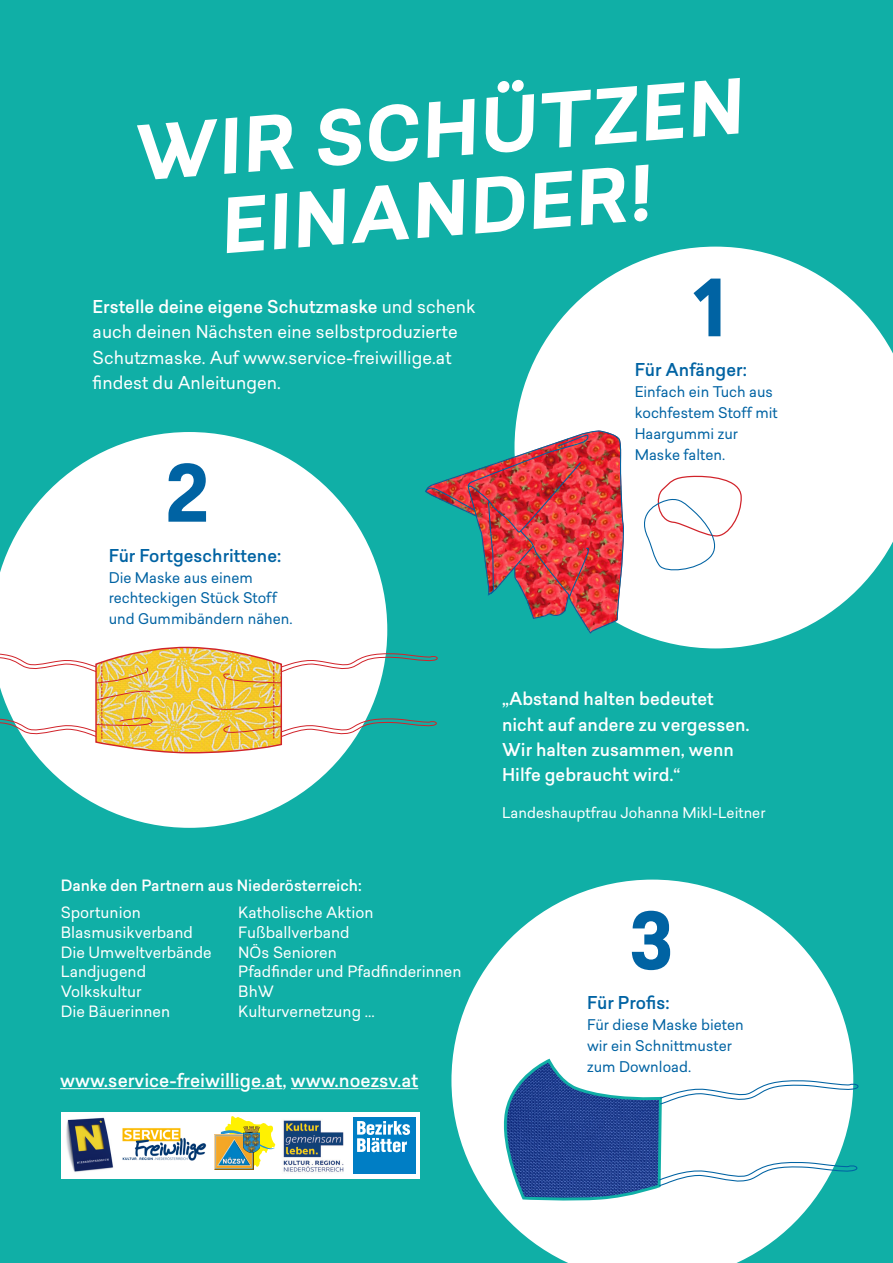
<style>
.page{position:relative;width:893px;height:1263px;background:#10afa6}
.page>*{position:absolute;margin:0;border:0;box-sizing:border-box;transform-origin:0 0}
.t1{font:700 77.1px "Sarine";color:#0063a3}
.t2{font:700 73.8px/79.3px "Sarine";color:#fff;text-align:center}
.t3{font:500 18.15px "Sarine";color:#fff}
.t4{font:17.4px/25.2px "Sarine";color:#fff}
.t5{font:500 17.4px/25.2px "Sarine";color:#fff}
.t6{font:500 17.4px "Sarine";color:#0063a3}
.t7{font:15.3px/20px "Sarine";color:#fff}
.t8{font:500 15.3px "Sarine";color:#fff}
.t9{font:14.55px/20.9px "Sarine";color:#0063a3}
.t10{font:14.55px "Sarine";color:#fff}
.s1{font-weight:500}
</style>
<div class="page">
<svg style="left:0;top:432px;width:387px;height:396px;fill:#fff"></svg>
<img style="left:0;top:647px;width:438px;height:107px">
<svg style="left:451px;top:879px;width:401px;height:384px;fill:#fff"></svg>
<svg style="left:496px;top:1058px;width:363px;height:143px;background:#a8bed7"></svg>
<svg style="left:515px;top:247px;width:378px;height:401px;fill:#fff"></svg>
<svg style="left:634px;top:475px;width:109px;height:98px;background:#f8f5f7"></svg>
<img style="left:425px;top:430px;width:201px;height:204px">
<hr style="left:60px;top:1088px;width:180px;height:1px;background:#fff">
<hr style="left:251px;top:1088px;width:31px;height:1px;background:#fff">
<hr style="left:291px;top:1088px;width:127px;height:1px;background:#fff">
<div style="left:61px;top:1112px;width:359px;height:66px;background:#fff"></div>
<div style="left:353px;top:1117px;width:62px;height:56px;background:#007ec5"></div>
<svg style="left:357px;top:1121px;width:53px;height:31px"></svg>
<img style="left:66px;top:1117px;width:48px;height:55px">
<img style="left:122px;top:1128px;width:85px;height:33px">
<img style="left:283px;top:1120px;width:61px;height:52px">
<svg style="left:220px;top:1116px;width:56px;height:52px"></svg>
<img style="left:215px;top:1134px;width:38px;height:35px">
<img style="left:243px;top:1126px;width:16px;height:27px">
<h2 class="t2" style="left:129px;top:113px;width:613px;rotate:-4deg">WIR SCHÜTZEN<br>EINANDER!</h2>
<p class="t4" style="left:93px;top:294px;width:384px"><span class="s1">Erstelle deine eigene Schutzmaske</span> und schenk auch deinen Nächsten eine selbstproduzierte Schutzmaske. Auf www.service-freiwillige.at findest du Anleitungen.</p>
<h1 class="t1" style="left:166px;top:438px;width:44px">2</h1>
<p class="t6" style="left:109px;top:543px;width:174px">Für Fortgeschrittene:</p>
<p class="t9" style="left:109px;top:567px;width:185px">Die Maske aus einem rechteckigen Stück Stoff und Gummibändern nähen.</p>
<p class="t8" style="left:61px;top:875px;width:303px">Danke den Partnern aus Niederösterreich:</p>
<p class="t7" style="left:238px;top:902px;width:225px">Katholische Aktion<br>Fußballverband<br>NÖs Senioren<br>Pfadfinder und Pfadfinderinnen<br>BhW<br>Kulturvernetzung ...</p>
<p class="t7" style="left:61px;top:902px;width:152px">Sportunion<br>Blasmusikverband<br>Die Umweltverbände<br>Landjugend<br>Volkskultur<br>Die Bäuerinnen</p>
<p class="t3" style="left:60px;top:1067px;width:360px">www.service-freiwillige.at, www.noezsv.at</p>
<h1 class="t1" style="left:692px;top:253px;width:36px">1</h1>
<p class="t6" style="left:635px;top:358px;width:114px">Für Anfänger:</p>
<p class="t9" style="left:635px;top:381px;width:145px">Einfach ein Tuch aus kochfestem Stoff mit<br>Haargummi zur<br>Maske falten.</p>
<p class="t5" style="left:502px;top:686px;width:249px">„Abstand halten bedeutet nicht auf andere zu vergessen.<br>Wir halten zusammen, wenn<br>Hilfe gebraucht wird.“</p>
<p class="t10" style="left:502px;top:802px;width:265px">Landeshauptfrau Johanna Mikl-Leitner</p>
<h1 class="t1" style="left:629px;top:886px;width:46px">3</h1>
<p class="t6" style="left:587px;top:991px;width:84px">Für Profis:</p>
<p class="t9" style="left:587px;top:1014px;width:158px">Für diese Maske bieten wir ein Schnittmuster zum Download.</p>
</div>
